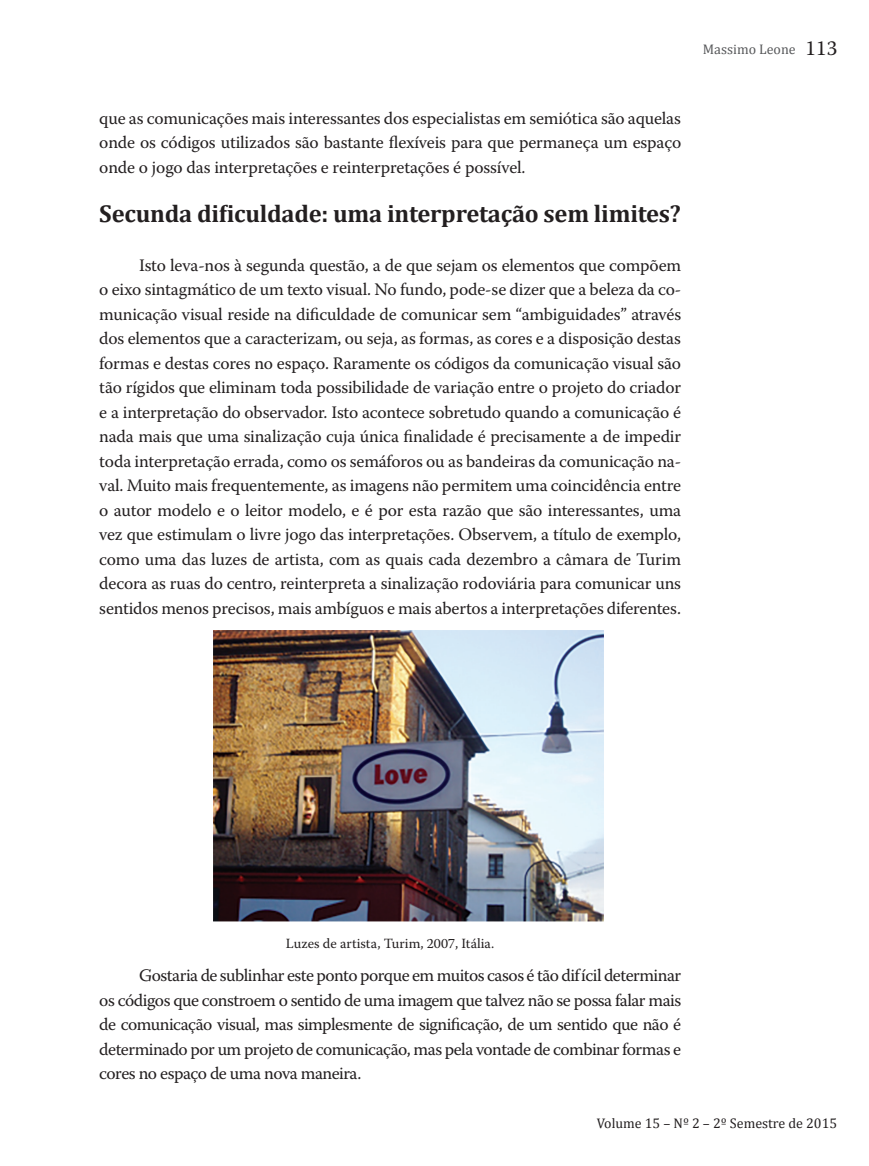
<style>
.page{position:relative;width:869px;height:1166px;background:#fff}
.page>*{position:absolute;margin:0;border:0;box-sizing:border-box;transform-origin:0 0}
.Título{font:700 24.5px "Cambria";letter-spacing:-.01em;color:#231f20}
.Texto{font:17.5px/24.5px "Warnock Pro";letter-spacing:-.015em;color:#231f20;text-align:justify}
.Legendas{font:14px "Warnock Pro";color:#231f20}
.t1{font:14px "Cambria";color:#231f20}
.t2{font:14px "Cambria";color:#58595b}
.s1{font-family:"Warnock Pro";font-size:21px;color:#231f20}
</style>
<div class="page">
<img style="left:213px;top:630px;width:390px;height:292px">
<p class="Texto" style="left:99px;top:105px;width:583px">que as comunicações mais interessantes dos especialistas em semiótica são aquelas onde os códigos utilizados são bastante flexíveis para que permaneça um espaço onde o jogo das interpretações e reinterpretações é possível.</p>
<p class="Título" style="left:99px;top:198px;width:583px">Secunda dificuldade: uma interpretação sem limites?</p>
<p class="Texto" style="left:99px;top:252px;width:583px;text-indent:40px">Isto leva-nos à segunda questão, a de que sejam os elementos que compõem o eixo sintagmático de um texto visual. No fundo, pode-se dizer que a beleza da co&shy;municação visual reside na dificuldade de comunicar sem “ambiguidades” através dos elementos que a caracterizam, ou seja, as formas, as cores e a disposição destas formas e destas cores no espaço. Raramente os códigos da comunicação visual são tão rígidos que eliminam toda possibilidade de variação entre o projeto do criador e a interpretação do observador. Isto acontece sobretudo quando a comunicação é nada mais que uma sinalização cuja única finalidade é precisamente a de impedir toda interpretação errada, como os semáforos ou as bandeiras da comunicação na&shy;val. Muito mais frequentemente, as imagens não permitem uma coincidência entre o autor modelo e o leitor modelo, e é por esta razão que são interessantes, uma vez que estimulam o livre jogo das interpretações. Observem, a título de exemplo, como uma das luzes de artista, com as quais cada dezembro a câmara de Turim decora as ruas do centro, reinterpreta a sinalização rodoviária para comunicar uns sentidos menos precisos, mais ambíguos e mais abertos a interpretações diferentes.</p>
<p class="t2" style="left:702px;top:40px;width:136px">Massimo Leone <span class="s1">113</span></p>
<p class="Legendas" style="left:286px;top:935px;width:210px">Luzes de artista, Turim, 2007, Itália.</p>
<p class="Texto" style="left:99px;top:963px;width:583px;text-indent:40px">Gostaria de sublinhar este ponto porque em muitos casos é tão difícil determinar os códigos que constroem o sentido de uma imagem que talvez não se possa falar mais de comunicação visual, mas simplesmente de significação, de um sentido que não é determinado por um projeto de comunicação, mas pela vontade de combinar formas e cores no espaço de uma nova maneira.</p>
<p class="t1" style="left:596px;top:1115px;width:242px">Volume 15 – Nº 2 – 2º Semestre de 2015</p>
</div>
